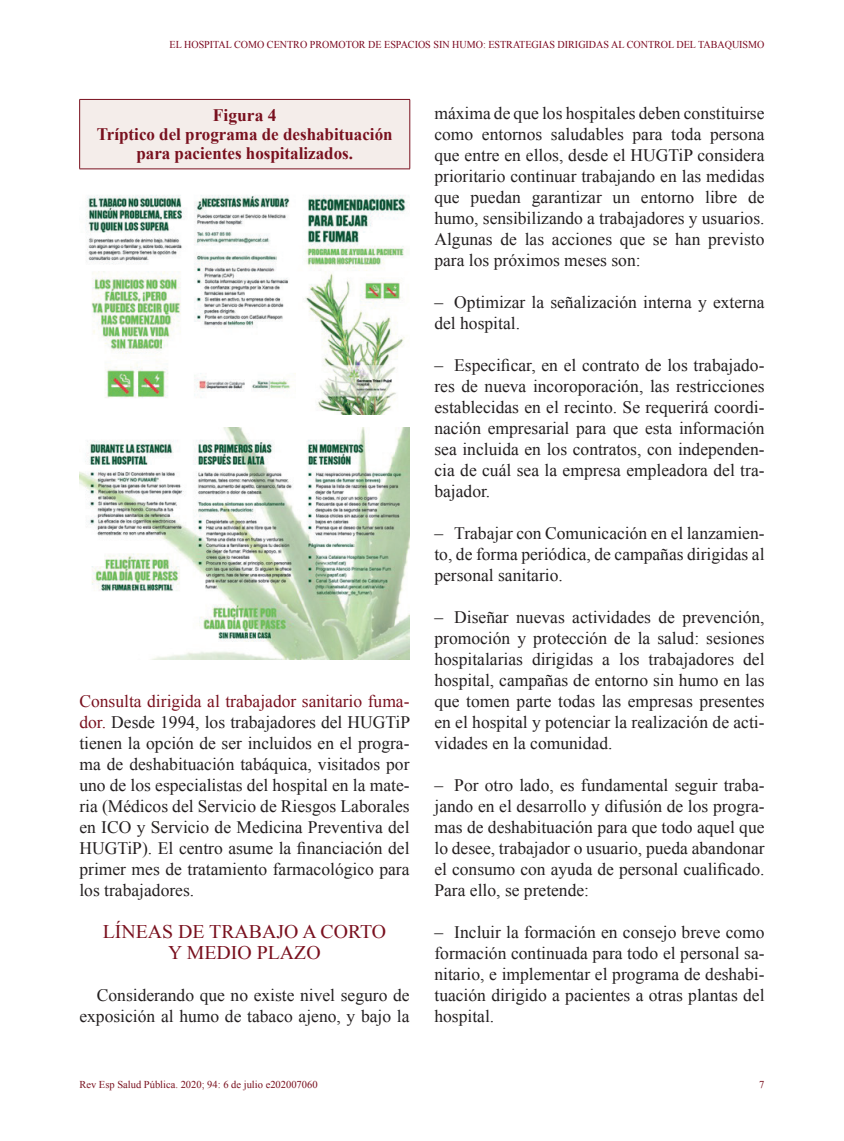
<style>
.page{position:relative;width:844px;height:1141px;background:#fff}
.page>*{position:absolute;margin:0;border:0;box-sizing:border-box;transform-origin:0 0}
.t1{font:19.25px/21px "Times New Roman";color:#79101e;text-align:center}
.t2{font:17.5px/21px "Times New Roman";color:#231f20;text-align:justify}
.t3{font:700 17.5px/19.2px "Times New Roman";color:#79101e;text-align:center}
.t4{font:10.5px "Times New Roman";color:#7a071e;scale:.96 1}
.t5{font:10.5px "Times New Roman";color:#79101e}
.s1{color:#79101e}
</style>
<div class="page">
<div style="left:80px;top:99px;width:329px;height:70px;background:#f4edea"></div>
<hr style="left:79px;top:100px;width:1px;height:69px;background:#79101e">
<hr style="left:409px;top:100px;width:1px;height:69px;background:#79101e">
<hr style="left:79px;top:99px;width:331px;height:1px;background:#79101e">
<hr style="left:79px;top:169px;width:331px;height:1px;background:#79101e">
<img style="left:85px;top:195px;width:323px;height:220px">
<img style="left:79px;top:427px;width:330px;height:232px">
<p class="t4" style="left:169px;top:38px;width:621px">EL HOSPITAL COMO CENTRO PROMOTOR DE ESPACIOS SIN HUMO: ESTRATEGIAS DIRIGIDAS AL CONTROL DEL TABAQUISMO</p>
<p class="t3" style="left:97px;top:105px;width:297px">Figura 4<br>Tríptico del programa de deshabituación para pacientes hospitalizados.</p>
<p class="t2" style="left:79px;top:691px;width:332px"><span class="s1">Consulta dirigida al trabajador sanitario fuma&shy;dor.</span> Desde 1994, los trabajadores del HUGTiP tienen la opción de ser incluidos en el progra&shy;ma de deshabituación tabáquica, visitados por uno de los especialistas del hospital en la mate&shy;ria (Médicos del Servicio de Riesgos Laborales en ICO y Servicio de Medicina Preventiva del HUGTiP). El centro asume la financiación del primer mes de tratamiento farmacológico para los trabajadores.</p>
<p class="t1" style="left:103px;top:921px;width:285px">LÍNEAS DE TRABAJO A CORTO<br>Y MEDIO PLAZO</p>
<p class="t2" style="left:79px;top:985px;width:331px;text-align:right">Considerando que no existe nivel seguro de exposición al humo de tabaco ajeno, y bajo la</p>
<p class="t2" style="left:434px;top:103px;width:331px">máxima de que los hospitales deben constituirse como entornos saludables para toda persona que entre en ellos, desde el HUGTiP considera prioritario continuar trabajando en las medidas que puedan garantizar un entorno libre de humo, sensibilizando a trabajadores y usuarios.<br>Algunas de las acciones que se han previsto para los próximos meses son:</p>
<p class="t2" style="left:434px;top:292px;width:331px">– Optimizar la señalización interna y externa del hospital.</p>
<p class="t2" style="left:434px;top:355px;width:331px">– Especificar, en el contrato de los trabajado&shy;res de nueva incoroporación, las restricciones establecidas en el recinto. Se requerirá coordi&shy;nación empresarial para que esta información sea incluida en los contratos, con independen&shy;cia de cuál sea la empresa empleadora del tra&shy;bajador.</p>
<p class="t2" style="left:434px;top:523px;width:331px">– Trabajar con Comunicación en el lanzamien&shy;to, de forma periódica, de campañas dirigidas al personal sanitario.</p>
<p class="t2" style="left:434px;top:607px;width:331px">– Diseñar nuevas actividades de prevención, promoción y protección de la salud: sesiones hospitalarias dirigidas a los trabajadores del hospital, campañas de entorno sin humo en las que tomen parte todas las empresas presentes en el hospital y potenciar la realización de acti&shy;vidades en la comunidad.</p>
<p class="t2" style="left:434px;top:775px;width:331px">– Por otro lado, es fundamental seguir traba&shy;jando en el desarrollo y difusión de los progra&shy;mas de deshabituación para que todo aquel que lo desee, trabajador o usuario, pueda abandonar el consumo con ayuda de personal cualificado.<br>Para ello, se pretende:</p>
<p class="t2" style="left:434px;top:922px;width:331px">– Incluir la formación en consejo breve como formación continuada para todo el personal sa&shy;nitario, e implementar el programa de deshabi&shy;tuación dirigido a pacientes a otras plantas del hospital.</p>
<p class="t5" style="left:79px;top:1077px;width:240px">Rev Esp Salud Pública. 2020; 94: 6 de julio e202007060</p>
<p class="t5" style="left:759px;top:1077px;width:7px">7</p>
</div>
